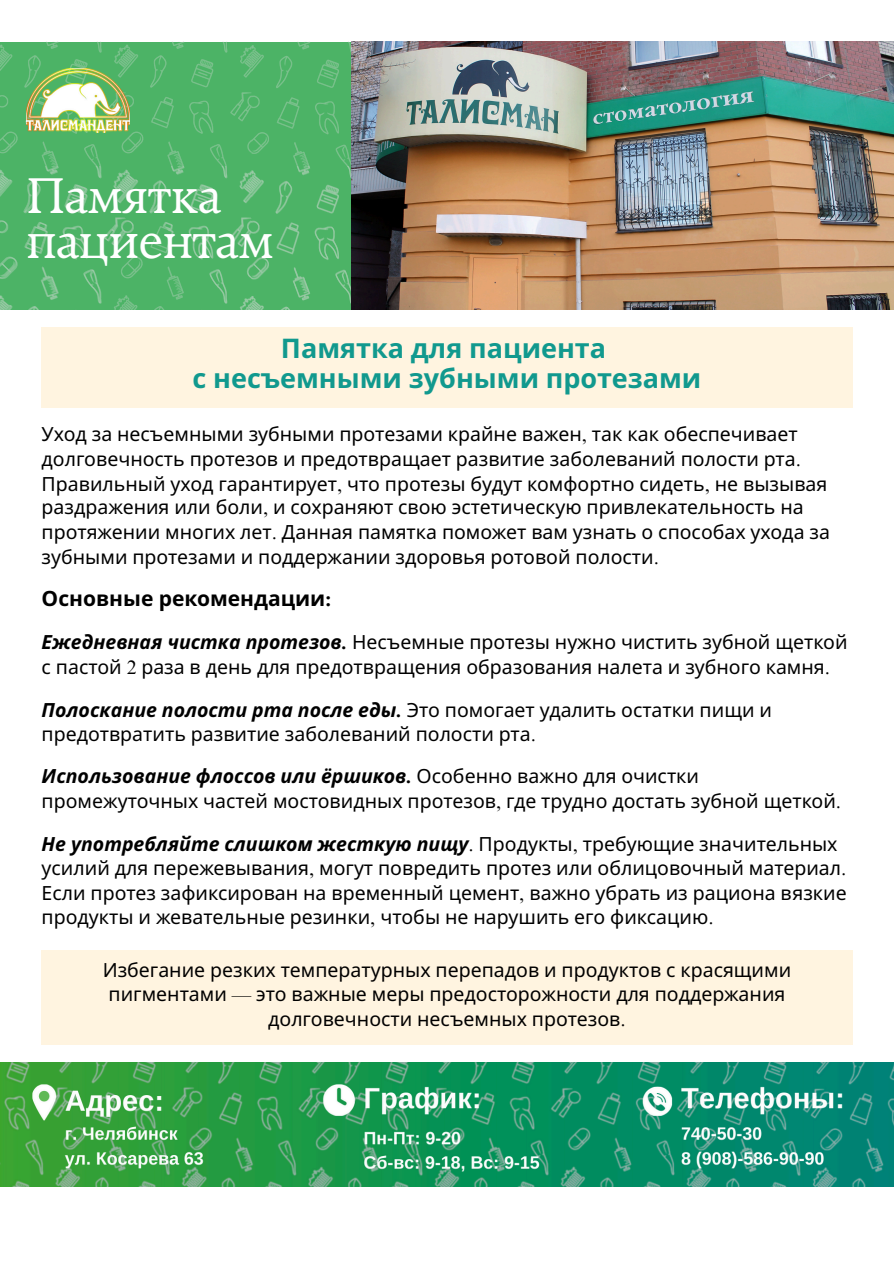
<style>
.page{position:relative;width:894px;height:1263px;background:#fff}
.page>*{position:absolute;margin:0;border:0;box-sizing:border-box;transform-origin:0 0}
.t1{font:49.8px/45.2px "TY Serif";color:#fff}
.t2{font:700 27px/30.3px "Noto Sans";color:#11998e;text-align:center}
.t3{font:700 21px "Noto Sans";color:#000}
.t4{font:19.5px/24.6px "Noto Sans";color:#000}
.s1{font-family:"Times NRMT Pro"}
.s2{font-weight:700;font-style:italic}
.s3{font-family:"Times NRMT Pro";font-weight:700;font-style:italic}
</style>
<div class="page">
<img style="left:0;top:42px;width:352px;height:267px">
<img style="left:27px;top:68px;width:102px;height:65px">
<img style="left:352px;top:42px;width:541px;height:267px">
<div style="left:42px;top:327px;width:810px;height:80px;background:#fff4e0"></div>
<div style="left:42px;top:951px;width:810px;height:94px;background:#fff4e0"></div>
<img style="left:0;top:1062px;width:893px;height:125px">
<p class="t1" style="left:27px;top:173px;width:247px">Памятка пациентам</p>
<p class="t2" style="left:192px;top:332px;width:510px">Памятка для пациента<br>с несъемными зубными протезами</p>
<p class="t4" style="left:42px;top:421px;width:789px">Уход за несъемными зубными протезами крайне важен<span class="s1">,</span> так как обеспечивает долговечность протезов и предотвращает развитие заболеваний полости рта<span class="s1">.<br></span>Правильный уход гарантирует<span class="s1">,</span> что протезы будут комфортно сидеть<span class="s1">,</span> не вызывая раздражения или боли<span class="s1">,</span> и сохраняют свою эстетическую привлекательность на протяжении многих лет<span class="s1">.</span> Данная памятка поможет вам узнать о способах ухода за зубными протезами и поддержании здоровья ротовой полости<span class="s1">.</span></p>
<h1 class="t3" style="left:42px;top:584px;width:291px">Основные рекомендации<span class="s1">:</span></h1>
<h2 class="t4" style="left:42px;top:629px;width:807px"><span class="s2">Ежедневная чистка протезов</span><span class="s3">.</span> Несъемные протезы нужно чистить зубной щеткой с пастой <span class="s1">2</span> раза в день для предотвращения образования налета и зубного камня<span class="s1">.</span></h2>
<h2 class="t4" style="left:42px;top:697px;width:731px"><span class="s2">Полоскание полости рта после еды</span><span class="s3">.</span> Это помогает удалить остатки пищи и предотвратить развитие заболеваний полости рта<span class="s1">.</span></h2>
<h2 class="t4" style="left:42px;top:763px;width:800px"><span class="s2">Использование флоссов или ёршиков</span><span class="s3">.</span> Особенно важно для очистки промежуточных частей мостовидных протезов<span class="s1">,</span> где трудно достать зубной щеткой<span class="s1">.</span></h2>
<h2 class="t4" style="left:42px;top:831px;width:806px"><span class="s2">Не употребляйте слишком жесткую пищу</span><span class="s1">.</span> Продукты<span class="s1">,</span> требующие значительных усилий для пережевывания<span class="s1">,</span> могут повредить протез или облицовочный материал<span class="s1">.<br></span>Если протез зафиксирован на временный цемент<span class="s1">,</span> важно убрать из рациона вязкие продукты и жевательные резинки<span class="s1">,</span> чтобы не нарушить его фиксацию<span class="s1">.</span></h2>
<p class="t4" style="left:103px;top:957px;width:690px;text-align:center">Избегание резких температурных перепадов и продуктов с красящими пигментами <span class="s1">—</span> это важные меры предосторожности для поддержания долговечности несъемных протезов<span class="s1">.</span></p>
</div>
